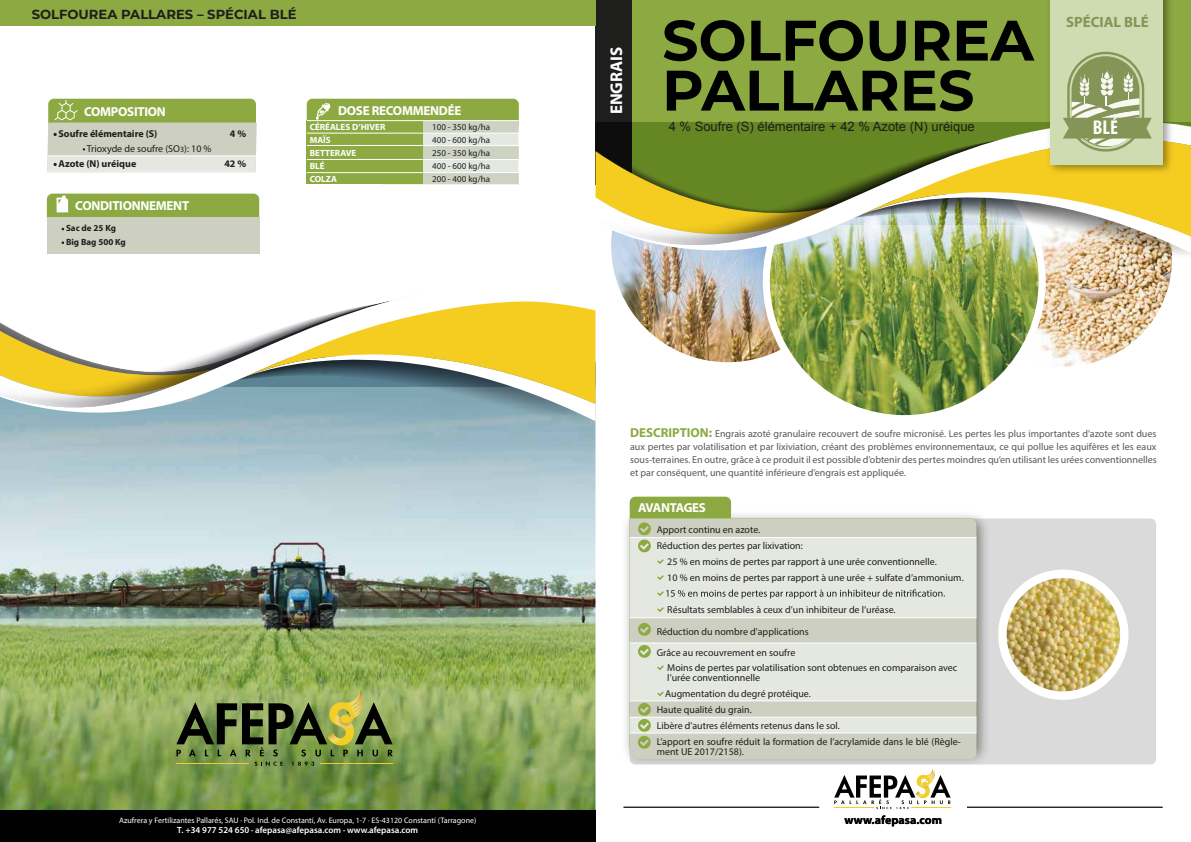
<style>
.page{position:relative;width:1191px;height:842px;background:#fff}
.page>*{position:absolute;margin:0;border:0;box-sizing:border-box;transform-origin:0 0}
.t1{font:700 57px/50px "Montserrat";color:#010101}
.t2{font:700 condensed 20px "Myriad Pro";color:#fff}
.t3{font:700 17px "Myriad Pro";color:#fff}
.t4{font:700 14.9px "Myriad";color:#849557}
.t5{font:700 13.1px "Montserrat";color:#1e1e1c}
.t6{font:700 13px "Myriad Pro";letter-spacing:-.02em;color:#fff}
.t7{font:13px "Arial";color:#1e1e1c}
.t8{font:700 12px "Myriad Pro";color:#010101}
.t9{font:10px/16px "Myriad Pro";color:#1e1e1c}
.t10{font:10px/13px "Myriad Pro";color:#575757;text-align:justify}
.t11{font:700 10px "Myriad Pro";color:#1e1e1c}
.t12{font:9px "Myriad Pro";color:#1e1e1c}
.t13{font:600 9px "Myriad Pro";color:#fff}
.t14{font:700 9px "Myriad Pro";color:#fff}
.t15{font:700 9px/13.6px "Myriad Pro";color:#1e1e1c}
.t16{font:8px "Myriad Pro";color:#fff}
.s1{font-weight:900}
.s2{font-size:8px}
.s3{font-weight:700}
.s4{font-size:8.2px}
.s5{font-weight:700;font-size:13px;color:#8caa41}
</style>
<div class="page">
<img style="left:0;top:428px;width:595px;height:382px">
<img style="left:613px;top:266px;width:146px;height:96px">
<img style="left:1049px;top:266px;width:123px;height:101px">
<svg style="left:759px;top:266px;width:290px;height:150px"></svg>
<div style="left:632px;top:0;width:559px;height:52px;background:#8caa41"></div>
<div style="left:595px;top:0;width:37px;height:184px;background:#1e1e1c"></div>
<img style="left:612px;top:259px;width:560px;height:7px">
<div style="left:0;top:0;width:595px;height:25px;background:#8caa41"></div>
<div style="left:629px;top:518px;width:527px;height:246px;background:#dadada;border-radius:6px"></div>
<img style="left:625px;top:506px;width:369px;height:259px">
<div style="left:629px;top:497px;width:102px;height:30px;background:#8caa41;border-radius:6px"></div>
<div style="left:629px;top:518px;width:347px;height:241px;background:#cdcfc0"></div>
<div style="left:998px;top:569px;width:130px;height:131px;background:#fff;border-radius:50%"></div>
<img style="left:1006px;top:578px;width:114px;height:113px;border-radius:57px">
<hr style="left:967px;top:807px;width:195px;height:1px;background:#1e1e1c">
<hr style="left:623px;top:807px;width:196px;height:1px;background:#1e1e1c">
<div style="left:0;top:810px;width:595px;height:32px;background:#010101"></div>
<svg style="left:629px;top:522px;width:347px;height:114px"></svg>
<svg style="left:629px;top:642px;width:347px;height:107px"></svg>
<div style="left:48px;top:99px;width:208px;height:30px;background:#8caa41;border-radius:6px"></div>
<svg style="left:47px;top:100px;width:210px;height:72px"></svg>
<div style="left:47px;top:194px;width:212px;height:30px;background:#8caa41;border-radius:6px"></div>
<svg style="left:56px;top:196px;width:12px;height:16px"></svg>
<div style="left:47px;top:217px;width:212px;height:36px;background:#cdcfc0"></div>
<div style="left:307px;top:99px;width:212px;height:30px;background:#8caa41;border-radius:6px"></div>
<svg style="left:316px;top:103px;width:14px;height:17px"></svg>
<div style="left:423px;top:121px;width:96px;height:63px;background:#cdd2c2"></div>
<div style="left:382px;top:133px;width:137px;height:13px;background:#e5e8e0;border:1px solid #fff"></div>
<div style="left:382px;top:159px;width:137px;height:14px;background:#e5e8e0;border:1px solid #fff"></div>
<div style="left:307px;top:121px;width:116px;height:63px;background:#8caa41"></div>
<hr style="left:307px;top:133px;width:116px;height:1px;background:#fff">
<hr style="left:307px;top:120px;width:212px;height:1px;background:#fff">
<hr style="left:307px;top:159px;width:116px;height:1px;background:#fff">
<hr style="left:307px;top:172px;width:116px;height:1px;background:#fff">
<hr style="left:307px;top:145px;width:116px;height:1px;background:#fff">
<svg style="left:0;top:298px;width:595px;height:130px"></svg>
<svg style="left:0;top:301px;width:595px;height:121px"></svg>
<img style="left:1043px;top:0;width:133px;height:52px">
<div style="left:1050px;top:0;width:112px;height:164px;background:#cfdbb0"></div>
<img style="left:595px;top:52px;width:596px;height:207px">
<svg style="left:834px;top:768px;width:116px;height:41px"></svg>
<svg style="left:176px;top:690px;width:217px;height:76px;background:#708242"></svg>
<h3 class="t5" style="left:32px;top:4px;width:266px">SOLFOUREA PALLARES – SPÉCIAL BLÉ</h3>
<h3 class="t6" style="left:84px;top:103px;width:83px">COMPOSITION</h3>
<p class="t11" style="left:54px;top:127px;width:105px"><span class="s1">·</span> Soufre élémentaire (S)</p>
<p class="t11" style="left:230px;top:127px;width:18px">4 %</p>
<p class="t9" style="left:54px;top:141px;width:159px;line-height:15px;text-indent:29px">· Trioxyde de soufre (SO<span class="s2">3</span>): 10 % <span class="s1">·</span> <span class="s3">Azote (N) uréique</span></p>
<p class="t11" style="left:224px;top:157px;width:23px">42 %</p>
<h3 class="t6" style="left:75px;top:197px;width:115px">CONDITIONNEMENT</h3>
<p class="t15" style="left:62px;top:221px;width:65px"><span class="s4">·</span> Sac de 25 Kg<br><span class="s4">·</span> Big Bag 500 Kg</p>
<h3 class="t6" style="left:338px;top:102px;width:125px">DOSE RECOMMENDÉE</h3>
<p class="t14" style="left:310px;top:121px;width:77px">CÉRÉALES D’HIVER</p>
<p class="t12" style="left:432px;top:121px;width:59px">100 - 350 kg/ha</p>
<p class="t14" style="left:310px;top:134px;width:22px">MAÏS</p>
<p class="t12" style="left:432px;top:134px;width:59px">400 - 600 kg/ha</p>
<p class="t14" style="left:310px;top:147px;width:48px">BETTERAVE</p>
<p class="t12" style="left:432px;top:147px;width:59px">250 - 350 kg/ha</p>
<p class="t14" style="left:310px;top:160px;width:16px">BLÉ</p>
<p class="t12" style="left:432px;top:160px;width:59px">400 - 600 kg/ha</p>
<p class="t14" style="left:310px;top:173px;width:29px">COLZA</p>
<p class="t12" style="left:432px;top:173px;width:59px">200 - 400 kg/ha</p>
<p class="t16" style="left:119px;top:815px;width:359px">Azufrera y Fertilizantes Pallarés, SAU · Pol. Ind. de Constantí, Av. Europa, 1-7 · ES-43120 Constantí (Tarragone)</p>
<p class="t13" style="left:177px;top:824px;width:242px">T. +34 977 524 650 · afepasa@afepasa.com · www.afepasa.com</p>
<h3 class="t3" style="left:605px;top:114px;width:69px;rotate:-90deg">ENGRAIS</h3>
<h1 class="t1" style="left:662px;top:13px;width:373px">SOLFOUREA<br>PALLARES</h1>
<h3 class="t7" style="left:668px;top:118px;width:308px">4 % Soufre (S) élémentaire + 42 % Azote (N) uréique</h3>
<h3 class="t4" style="left:1066px;top:14px;width:84px">SPÉCIAL BLÉ</h3>
<h2 class="t2" style="left:1092px;top:115px;width:27px">BLÉ</h2>
<p class="t10" style="left:630px;top:427px;width:528px"><span class="s5">DESCRIPTION:</span> Engrais azoté granulaire recouvert de soufre micronisé. Les pertes les plus importantes d’azote sont dues aux pertes par volatilisation et par lixiviation, créant des problèmes environnementaux, ce qui pollue les aquifères et les eaux sous-terraines. En outre, grâce à ce produit il est possible d’obtenir des pertes moindres qu’en utilisant les urées conventionnelles et par conséquent, une quantité inférieure d’engrais est appliquée.</p>
<h3 class="t6" style="left:638px;top:499px;width:69px">AVANTAGES</h3>
<p class="t9" style="left:656px;top:521px;width:105px">Apport continu en azote.</p>
<p class="t9" style="left:656px;top:537px;width:148px">Réduction des pertes par lixivation:</p>
<p class="t9" style="left:667px;top:553px;width:271px">25 % en moins de pertes par rapport à une urée conventionnelle.</p>
<p class="t9" style="left:667px;top:569px;width:298px">10 % en moins de pertes par rapport à une urée + sulfate d’ammonium.</p>
<p class="t9" style="left:667px;top:601px;width:230px">Résultats semblables à ceux d’un inhibiteur de l’uréase.</p>
<p class="t9" style="left:656px;top:621px;width:153px;line-height:20.9px">Réduction du nombre d'applications<br>Grâce au recouvrement en soufre</p>
<p class="t9" style="left:667px;top:662px;width:291px;line-height:10px">Moins de pertes par volatilisation sont obtenues en comparaison avec l’urée conventionnelle</p>
<p class="t9" style="left:656px;top:685px;width:306px;text-indent:8px">Augmentation du degré protéique.<br>Haute qualité du grain.<br>Libère d’autres éléments retenus dans le sol.<br>L’apport en soufre réduit la formation de l’acrylamide dans le blé (Règle-</p>
<p class="t9" style="left:656px;top:743px;width:89px">ment UE 2017/2158).</p>
<p class="t8" style="left:844px;top:812px;width:99px">www.afepasa.com</p>
</div>
